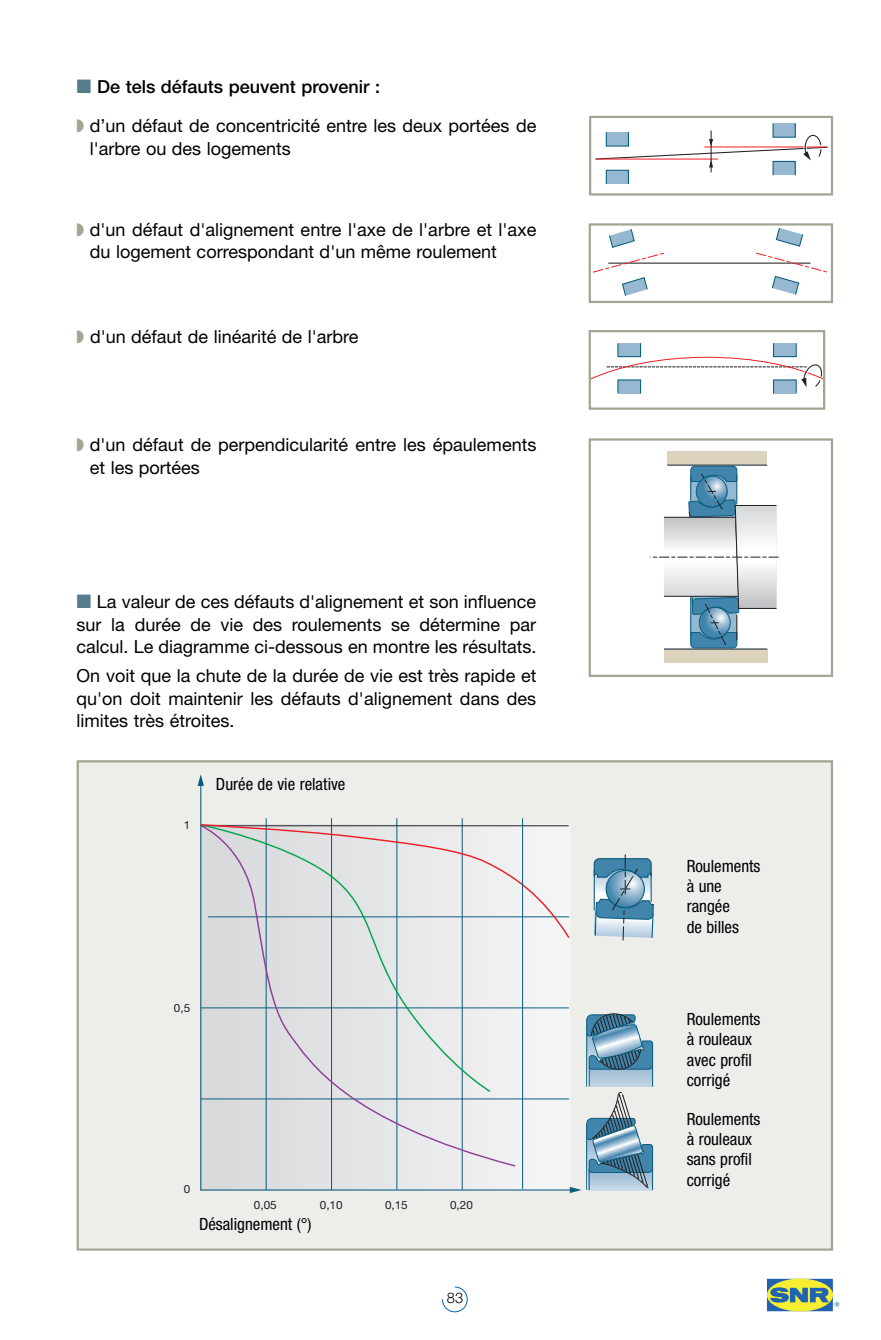
<style>
.page{position:relative;width:881px;height:1340px;background:#fff}
.page>*{position:absolute;margin:0;border:0;box-sizing:border-box;transform-origin:0 0}
.t1{font:18px/22.5px "Helvetica Neue";color:#000}
.t2{font:500 18px "Helvetica Neue";color:#000}
.t3{font:condensed 16.88px/20.2px "Helvetica Neue";color:#000}
.t4{font:300 14.62px "Helvetica Neue";color:#000}
.t5{font:11.25px "Helvetica Neue";color:#231f20}
.s1{font-family:"European Pi Three";font-weight:400;color:#567b8a}
.s2{color:#a3a592}
.s3{font-family:"European Pi Three";color:#567b8a}
</style>
<div class="page">
<div style="left:79px;top:762px;width:751px;height:486px;background:#edede9"></div>
<div style="left:77px;top:760px;width:755px;height:490px;border:2px solid #a3a592"></div>
<svg style="left:442px;top:1286px;width:25px;height:26px"></svg>
<svg style="left:768px;top:1280px;width:63px;height:29px"></svg>
<div style="left:766px;top:1278px;width:67px;height:33px;border:1px solid #fff"></div>
<div style="left:766px;top:1278px;width:66px;height:33px;background:#f6ee31;border-radius:50%"></div>
<svg style="left:770px;top:1287px;width:58px;height:15px"></svg>
<svg style="left:834px;top:1301px;width:5px;height:5px"></svg>
<div style="left:606px;top:170px;width:22px;height:14px;background:#96b8d1"></div>
<div style="left:605px;top:170px;width:23px;height:14px;border:1px solid #0a5c7d"></div>
<div style="left:772px;top:123px;width:22px;height:14px;background:#96b8d1"></div>
<div style="left:772px;top:161px;width:22px;height:14px;background:#96b8d1"></div>
<hr style="left:710px;top:130px;width:1px;height:42px;background:#231f20">
<svg style="left:595px;top:134px;width:232px;height:33px"></svg>
<div style="left:588px;top:116px;width:244px;height:79px;border:2px solid #a3a592"></div>
<div style="left:667px;top:451px;width:99px;height:14px;background:#dcd3bc"></div>
<svg style="left:650px;top:465px;width:128px;height:198px"></svg>
<div style="left:588px;top:438px;width:244px;height:239px;border:2px solid #a3a592"></div>
<div style="left:617px;top:343px;width:23px;height:13px;background:#96b8d1"></div>
<div style="left:617px;top:380px;width:23px;height:13px;background:#96b8d1"></div>
<div style="left:773px;top:343px;width:22px;height:13px;background:#96b8d1"></div>
<div style="left:773px;top:380px;width:22px;height:13px;background:#96b8d1"></div>
<svg style="left:591px;top:356px;width:231px;height:31px"></svg>
<div style="left:588px;top:330px;width:237px;height:80px;border:2px solid #a3a592"></div>
<hr style="left:608px;top:262px;width:202px;height:2px;background:#231f20">
<svg style="left:593px;top:229px;width:71px;height:67px"></svg>
<svg style="left:755px;top:228px;width:71px;height:67px"></svg>
<div style="left:588px;top:223px;width:244px;height:80px;border:2px solid #a3a592"></div>
<svg style="left:593px;top:854px;width:60px;height:87px"></svg>
<svg style="left:200px;top:786px;width:370px;height:405px"></svg>
<svg style="left:197px;top:774px;width:7px;height:12px"></svg>
<hr style="left:266px;top:818px;width:1px;height:371px;background:#0a5c7d">
<hr style="left:331px;top:818px;width:1px;height:371px;background:#0a5c7d">
<hr style="left:396px;top:818px;width:1px;height:371px;background:#0a5c7d">
<hr style="left:461px;top:818px;width:1px;height:371px;background:#0a5c7d">
<hr style="left:201px;top:1098px;width:368px;height:1px;background:#0a5c7d">
<hr style="left:201px;top:1007px;width:367px;height:1px;background:#0a5c7d">
<svg style="left:200px;top:939px;width:316px;height:228px"></svg>
<svg style="left:200px;top:939px;width:291px;height:153px"></svg>
<svg style="left:200px;top:823px;width:370px;height:116px"></svg>
<hr style="left:522px;top:818px;width:1px;height:370px;background:#0a5c7d">
<svg style="left:569px;top:1011px;width:84px;height:182px"></svg>
<p class="t2" style="left:77px;top:80px;width:305px"><span class="s1">-</span> De tels défauts peuvent provenir :</p>
<p class="t1" style="left:90px;top:116px;width:448px;text-indent:-13px"><span class="s2">◗</span> d’un défaut de concentricité entre les deux portées de l'arbre ou des logements</p>
<p class="t1" style="left:90px;top:220px;width:448px;text-indent:-13px"><span class="s2">◗</span> d'un défaut d'alignement entre l'axe de l'arbre et l'axe du logement correspondant d'un même roulement</p>
<p class="t1" style="left:77px;top:327px;width:283px"><span class="s2">◗</span> d'un défaut de linéarité de l'arbre</p>
<p class="t1" style="left:90px;top:435px;width:448px;text-indent:-13px"><span class="s2">◗</span> d'un défaut de perpendicularité entre les épaulements et les portées</p>
<p class="t1" style="left:77px;top:592px;width:461px;text-align:justify"><span class="s3">-</span> La valeur de ces défauts d'alignement et son influence sur la durée de vie des roulements se détermine par calcul. Le diagramme ci-dessous en montre les résultats.</p>
<p class="t1" style="left:77px;top:666px;width:461px;text-align:justify">On voit que la chute de la durée de vie est très rapide et qu'on doit maintenir les défauts d'alignement dans des limites très étroites.</p>
<p class="t5" style="left:184px;top:821px;width:8px">1</p>
<p class="t3" style="left:216px;top:775px;width:131px">Durée de vie relative</p>
<p class="t5" style="left:174px;top:1003px;width:18px">0,5</p>
<p class="t5" style="left:184px;top:1185px;width:8px">0</p>
<p class="t5" style="left:254px;top:1201px;width:24px">0,05</p>
<p class="t3" style="left:199px;top:1215px;width:114px">Désalignement (°)</p>
<p class="t5" style="left:320px;top:1201px;width:24px">0,10</p>
<p class="t5" style="left:385px;top:1201px;width:24px">0,15</p>
<p class="t5" style="left:450px;top:1201px;width:24px">0,20</p>
<p class="t4" style="left:447px;top:1292px;width:18px">83</p>
<p class="t3" style="left:686px;top:857px;width:75px">Roulements à une rangée<br>de billes</p>
<p class="t3" style="left:686px;top:1010px;width:75px">Roulements à rouleaux avec profil corrigé</p>
<p class="t3" style="left:686px;top:1110px;width:75px">Roulements à rouleaux sans profil corrigé</p>
</div>
